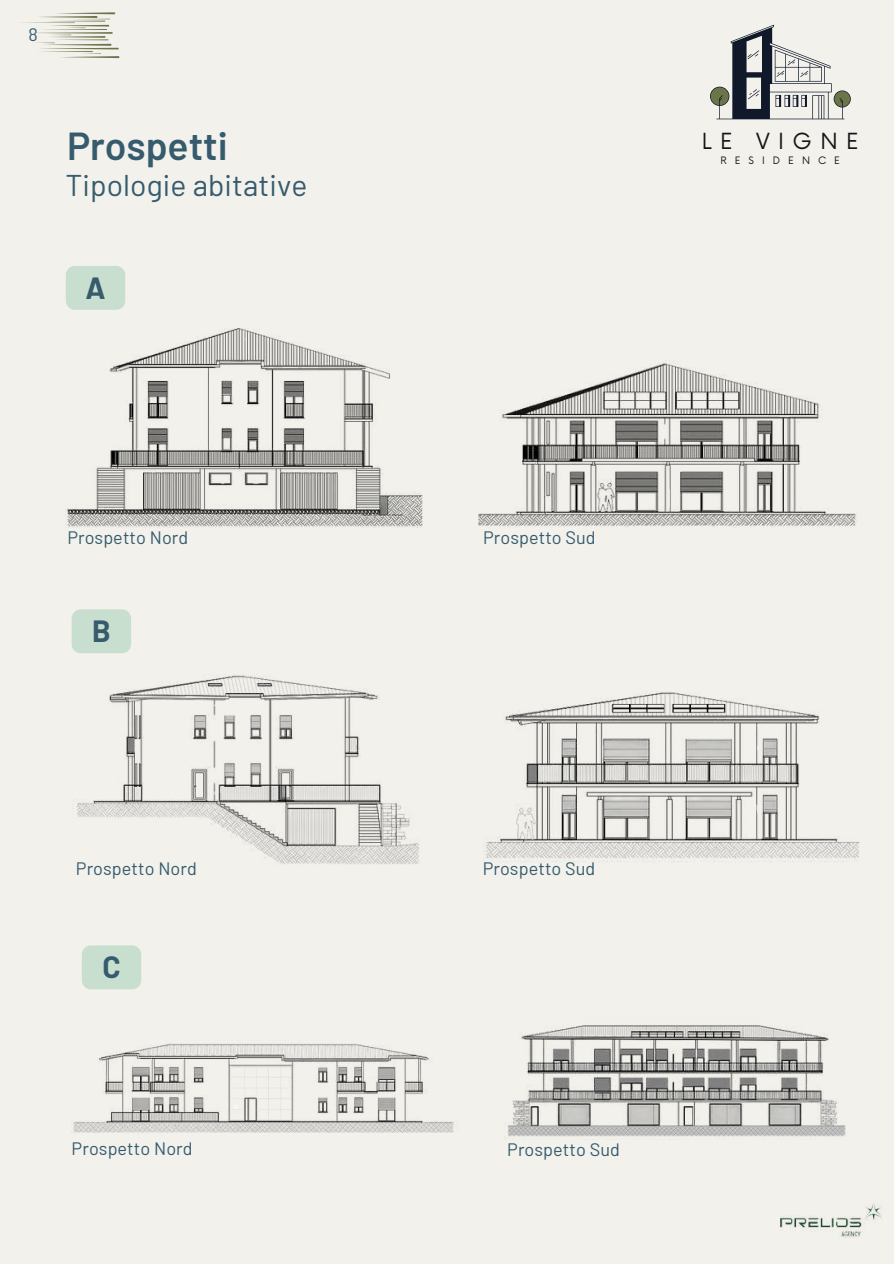
<style>
.page{position:relative;width:894px;height:1264px;background:#fff}
.page>*{position:absolute;margin:0;border:0;box-sizing:border-box;transform-origin:0 0}
.t1{font:600 39px "Barlow";color:#365b6d}
.t2{font:30px "Barlow";letter-spacing:.005em;color:#365b6d}
.t3{font:700 30px "Barlow";color:#365b6d}
.t4{font:21.6px "Now";letter-spacing:.385em;color:#151717}
.t5{font:18px "Barlow";letter-spacing:.005em;color:#365b6d}
.t6{font:10.05px "Now";letter-spacing:.8em;color:#151717}
</style>
<div class="page">
<div style="left:0;top:0;width:893px;height:1263px;background:#f2f1ec"></div>
<svg style="left:710px;top:25px;width:140px;height:94px"></svg>
<svg style="left:21px;top:12px;width:98px;height:46px"></svg>
<div style="left:66px;top:266px;width:59px;height:44px;background:#c8decf;border-radius:9px"></div>
<img style="left:66px;top:328px;width:357px;height:199px">
<img style="left:478px;top:360px;width:379px;height:168px">
<img style="left:76px;top:674px;width:343px;height:191px">
<div style="left:72px;top:609px;width:59px;height:44px;background:#c8decf;border-radius:9px"></div>
<img style="left:484px;top:692px;width:376px;height:171px">
<div style="left:82px;top:945px;width:59px;height:44px;background:#c8decf;border-radius:9px"></div>
<img style="left:504px;top:1025px;width:342px;height:112px">
<img style="left:71px;top:1043px;width:383px;height:90px">
<img style="left:780px;top:1203px;width:102px;height:35px">
<p class="t5" style="left:29px;top:23px;width:11px">8</p>
<h1 class="t1" style="left:67px;top:121px;width:162px">Prospetti</h1>
<h2 class="t2" style="left:65px;top:166px;width:243px">Tipologie abitative</h2>
<h2 class="t3" style="left:85px;top:268px;width:22px">A</h2>
<p class="t4" style="left:701px;top:130px;width:158px">LE VIGNE</p>
<p class="t6" style="left:720px;top:154px;width:121px">RESIDENCE</p>
<p class="t5" style="left:67px;top:526px;width:122px">Prospetto Nord</p>
<p class="t5" style="left:483px;top:526px;width:114px">Prospetto Sud</p>
<h2 class="t3" style="left:92px;top:612px;width:20px">B</h2>
<p class="t5" style="left:76px;top:857px;width:122px">Prospetto Nord</p>
<p class="t5" style="left:482px;top:857px;width:114px">Prospetto Sud</p>
<h2 class="t3" style="left:102px;top:948px;width:20px">C</h2>
<p class="t5" style="left:72px;top:1137px;width:122px">Prospetto Nord</p>
<p class="t5" style="left:507px;top:1137px;width:114px">Prospetto Sud</p>
</div>
